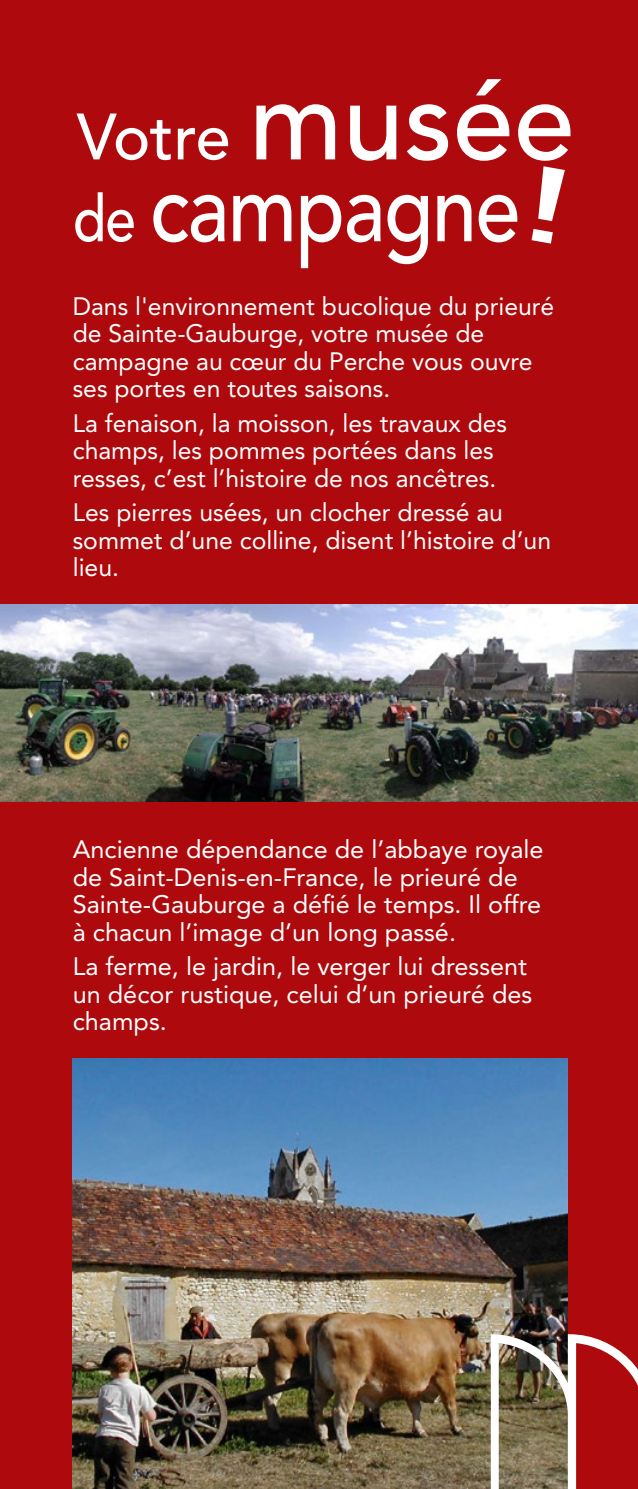
<style>
.page{position:relative;width:638px;height:1489px;background:#fff}
.page>*{position:absolute;margin:0;border:0;box-sizing:border-box;transform-origin:0 0}
.t1{font:500 95.5px "Avenir";letter-spacing:-.02em;color:#fff;scale:.85 1}
.t2{font:500 64.75px "Avenir";letter-spacing:-.01em;color:#fff}
.t3{font:25px/27.5px "Avenir";color:#fff}
.s1{font-size:113.25px}
.s2{font-size:64.75px}
</style>
<div class="page">
<div style="left:0;top:0;width:638px;height:1488px;background:#ae0a0d"></div>
<img style="left:0;top:604px;width:638px;height:197px">
<svg style="left:531px;top:166px;width:34px;height:77px"></svg>
<img style="left:73px;top:1058px;width:494px;height:430px">
<img style="left:491px;top:1333px;width:147px;height:155px">
<h2 class="t2" style="left:77px;top:99px;width:499px">Votre <span class="s1">musée</span></h2>
<h1 class="t1" style="left:73px;top:153px;width:528px"><span class="s2">de</span> campagne</h1>
<p class="t3" style="left:73px;top:292px;width:483px">Dans l'environnement bucolique du prieuré de Sainte-Gauburge, votre musée de campagne au cœur du Perche vous ouvre ses portes en toutes saisons.</p>
<p class="t3" style="left:73px;top:409px;width:436px">La fenaison, la moisson, les travaux des champs, les pommes portées dans les resses, c’est l’histoire de nos ancêtres.</p>
<p class="t3" style="left:73px;top:499px;width:480px">Les pierres usées, un clocher dressé au sommet d’une colline, disent l’histoire d’un lieu.</p>
<p class="t3" style="left:73px;top:835px;width:472px">Ancienne dépendance de l’abbaye royale de Saint-Denis-en-France, le prieuré de Sainte-Gauburge a défié le temps. Il offre à chacun l’image d’un long passé.</p>
<p class="t3" style="left:73px;top:953px;width:461px">La ferme, le jardin, le verger lui dressent un décor rustique, celui d’un prieuré des champs.</p>
</div>
